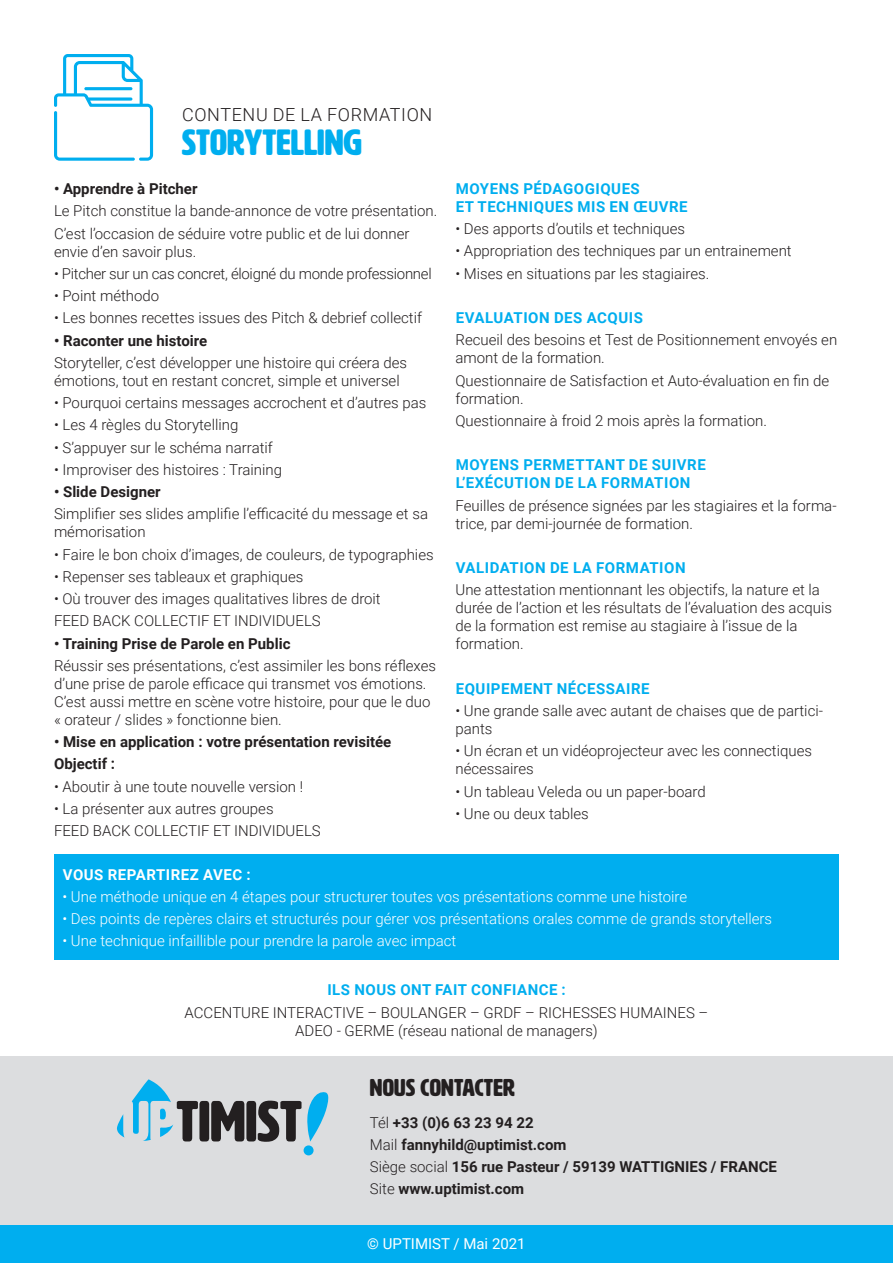
<style>
.page{position:relative;width:893px;height:1263px;background:#fff}
.page>*{position:absolute;margin:0;border:0;box-sizing:border-box;transform-origin:0 0}
.t1{font:36px "HWT Artz";color:#00aeef}
.t2{font:24px "HWT Artz";letter-spacing:.01em;color:#231f20}
.t3{font:300 18px "Roboto";letter-spacing:.035em;color:#231f20}
.t4{font:300 15px/18px "Roboto";color:#231f20}
.t5{font:700 15px/22.2px "Roboto";color:#231f20}
.t6{font:300 15px "Roboto";color:#fff}
.t7{font:700 15px/18px "Roboto";letter-spacing:.035em;color:#00aeef}
.t8{font:300 15px "Roboto";letter-spacing:-.02em;color:#231f20}
.t9{font:700 15px "Roboto";letter-spacing:.035em;color:#fff}
.t10{font:15px "Roboto";color:#fff}
.s1{font-weight:300}
</style>
<div class="page">
<div style="left:0;top:1225px;width:893px;height:38px;background:#00aeef"></div>
<div style="left:0;top:1056px;width:893px;height:169px;background:#dcdddf"></div>
<div style="left:304px;top:1145px;width:10px;height:10px;background:#00aeef;border-radius:50%"></div>
<svg style="left:307px;top:1092px;width:22px;height:49px"></svg>
<svg style="left:132px;top:1079px;width:169px;height:63px"></svg>
<svg style="left:117px;top:1114px;width:8px;height:23px"></svg>
<svg style="left:54px;top:54px;width:99px;height:107px"></svg>
<hr style="left:84px;top:87px;width:48px;height:3px;background:#00aeef;border-radius:2px">
<div style="left:54px;top:855px;width:785px;height:105px;background:#00aeef"></div>
<p class="t3" style="left:182px;top:102px;width:252px">CONTENU DE LA FORMATION</p>
<h1 class="t1" style="left:182px;top:124px;width:182px">STORYTELLING</h1>
<p class="t5" style="left:54px;top:177px;width:145px">• Apprendre à Pitcher</p>
<p class="t4" style="left:54px;top:199px;width:385px;line-height:22.2px">Le Pitch constitue la bande-annonce de votre présentation.<br>C’est l’occasion de séduire votre public et de lui donner</p>
<p class="t4" style="left:54px;top:242px;width:144px">envie d’en savoir plus.</p>
<p class="t8" style="left:54px;top:263px;width:379px">• Pitcher sur un cas concret, éloigné du monde professionnel</p>
<p class="t4" style="left:54px;top:286px;width:107px">• Point méthodo</p>
<p class="t4" style="left:54px;top:308px;width:369px">• Les bonnes recettes issues des Pitch &amp; debrief collectif</p>
<p class="t5" style="left:54px;top:329px;width:155px">• Raconter une histoire</p>
<p class="t4" style="left:54px;top:353px;width:355px">Storyteller, c’est développer une histoire qui créera des émotions, tout en restant concret, simple et universel</p>
<p class="t4" style="left:54px;top:393px;width:374px">• Pourquoi certains messages accrochent et d’autres pas</p>
<p class="t4" style="left:54px;top:415px;width:186px">• Les 4 règles du Storytelling</p>
<p class="t4" style="left:54px;top:438px;width:220px">• S’appuyer sur le schéma narratif</p>
<p class="t4" style="left:54px;top:460px;width:229px">• Improviser des histoires : Training</p>
<p class="t5" style="left:54px;top:480px;width:108px">• Slide Designer</p>
<p class="t4" style="left:54px;top:504px;width:376px">Simplifier ses slides amplifie l’efficacité du message et sa mémorisation</p>
<p class="t4" style="left:54px;top:545px;width:381px">• Faire le bon choix d’images, de couleurs, de typographies</p>
<p class="t4" style="left:54px;top:567px;width:251px">• Repenser ses tableaux et graphiques</p>
<p class="t4" style="left:54px;top:587px;width:328px;line-height:22.2px">• Où trouver des images qualitatives libres de droit<br>FEED BACK COLLECTIF ET INDIVIDUELS</p>
<p class="t5" style="left:54px;top:632px;width:238px">• Training Prise de Parole en Public</p>
<p class="t4" style="left:54px;top:656px;width:384px">Réussir ses présentations, c’est assimiler les bons réflexes d’une prise de parole efficace qui transmet vos émotions.<br>C’est aussi mettre en scène votre histoire, pour que le duo « orateur / slides » fonctionne bien.</p>
<p class="t5" style="left:54px;top:730px;width:339px">• Mise en application : votre présentation revisitée<br>Objectif :</p>
<p class="t4" style="left:54px;top:777px;width:251px">• Aboutir à une toute nouvelle version !</p>
<p class="t4" style="left:54px;top:797px;width:268px;line-height:22.2px">• La présenter aux autres groupes<br>FEED BACK COLLECTIF ET INDIVIDUELS</p>
<p class="t7" style="left:456px;top:179px;width:233px">MOYENS PÉDAGOGIQUES<br>ET TECHNIQUES MIS EN ŒUVRE</p>
<p class="t4" style="left:455px;top:219px;width:231px">• Des apports d’outils et techniques</p>
<p class="t4" style="left:455px;top:242px;width:338px">• Appropriation des techniques par un entrainement</p>
<p class="t4" style="left:455px;top:264px;width:255px">• Mises en situations par les stagiaires.</p>
<p class="t7" style="left:456px;top:308px;width:189px">EVALUATION DES ACQUIS</p>
<p class="t4" style="left:455px;top:331px;width:383px">Recueil des besoins et Test de Positionnement envoyés en amont de la formation.</p>
<p class="t4" style="left:455px;top:371px;width:375px">Questionnaire de Satisfaction et Auto-évaluation en fin de formation.</p>
<p class="t4" style="left:455px;top:411px;width:313px">Questionnaire à froid 2 mois après la formation.</p>
<p class="t7" style="left:456px;top:456px;width:252px">MOYENS PERMETTANT DE SUIVRE<br>L’EXÉCUTION DE LA FORMATION</p>
<p class="t4" style="left:455px;top:496px;width:383px">Feuilles de présence signées par les stagiaires et la forma&shy;trice, par demi-journée de formation.</p>
<p class="t7" style="left:456px;top:558px;width:231px">VALIDATION DE LA FORMATION</p>
<p class="t4" style="left:455px;top:581px;width:378px">Une attestation mentionnant les objectifs, la nature et la durée de l’action et les résultats de l’évaluation des acquis de la formation est remise au stagiaire à l’issue de la formation.</p>
<p class="t7" style="left:456px;top:679px;width:195px">EQUIPEMENT NÉCESSAIRE</p>
<p class="t4" style="left:455px;top:701px;width:369px">• Une grande salle avec autant de chaises que de partici&shy;pants</p>
<p class="t4" style="left:455px;top:742px;width:358px">• Un écran et un vidéoprojecteur avec les connectiques nécessaires</p>
<p class="t4" style="left:455px;top:782px;width:252px">• Un tableau Veleda ou un paper-board</p>
<p class="t4" style="left:455px;top:804px;width:135px">• Une ou deux tables</p>
<p class="t9" style="left:63px;top:864px;width:189px">VOUS REPARTIREZ AVEC :</p>
<p class="t6" style="left:62px;top:886px;width:626px">• Une méthode unique en 4 étapes pour structurer toutes vos présentations comme une histoire</p>
<p class="t6" style="left:62px;top:908px;width:711px">• Des points de repères clairs et structurés pour gérer vos présentations orales comme de grands storytellers</p>
<p class="t6" style="left:62px;top:930px;width:395px">• Une technique infaillible pour prendre la parole avec impact</p>
<p class="t7" style="left:327px;top:980px;width:240px">ILS NOUS ONT FAIT CONFIANCE :</p>
<p class="t4" style="left:185px;top:1003px;width:525px;text-align:center">ACCENTURE INTERACTIVE – BOULANGER – GRDF – RICHESSES HUMAINES –<br>ADEO - GERME (réseau national de managers)</p>
<h2 class="t2" style="left:370px;top:1075px;width:146px">NOUS CONTACTER</h2>
<p class="t5" style="left:370px;top:1111px;width:409px"><span class="s1">Tél</span> +33 (0)6 63 23 94 22<br><span class="s1">Mail</span> fannyhild@uptimist.com<br><span class="s1">Siège social</span> 156 rue Pasteur / 59139 WATTIGNIES / FRANCE<br><span class="s1">Site</span> www.uptimist.com</p>
<p class="t10" style="left:367px;top:1233px;width:160px">© UPTIMIST / Mai 2021</p>
</div>
